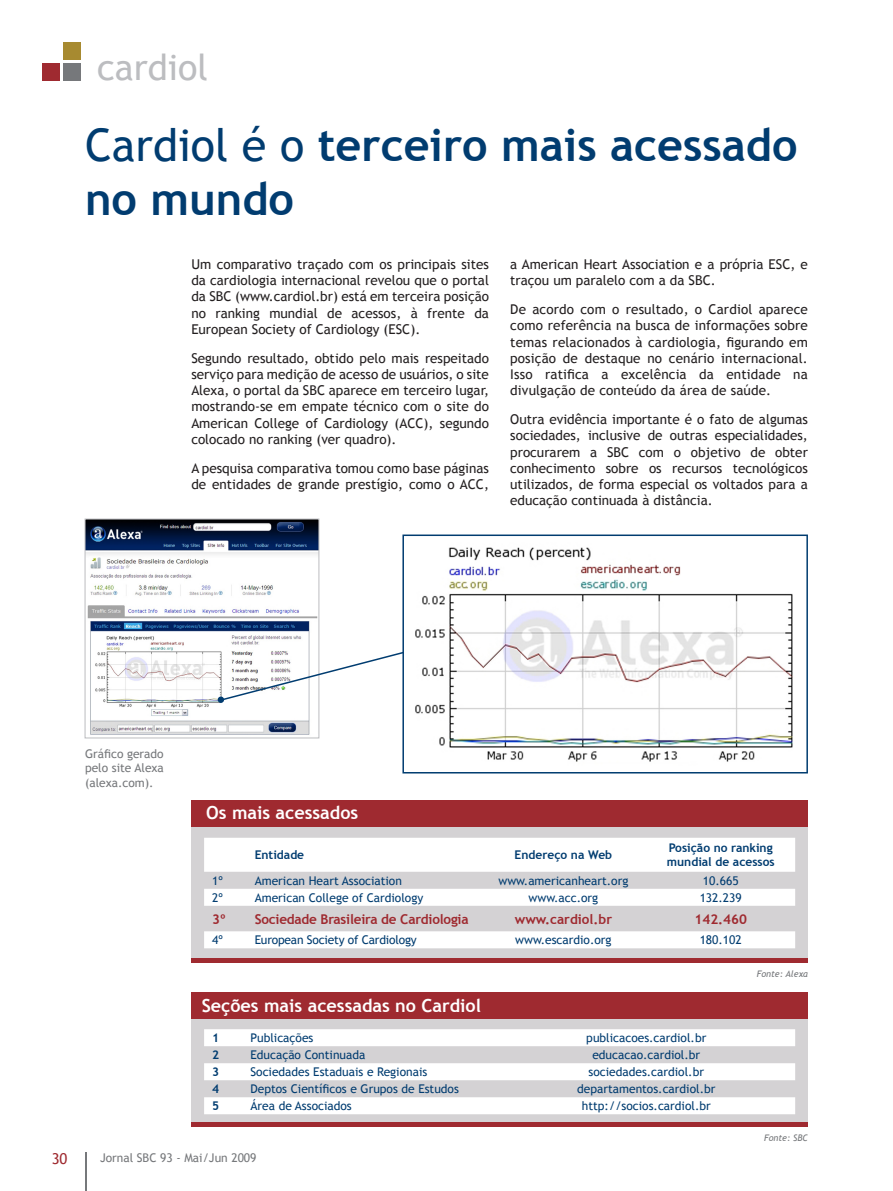
<style>
.page{position:relative;width:893px;height:1191px;background:#fff}
.page>*{position:absolute;margin:0;border:0;box-sizing:border-box;transform-origin:0 0}
._00_Texto_título{font:700 45px/54px "Trebuchet MS";color:#013c70}
.t1{font:36px "Trebuchet MS";color:#bcbdc0}
._03_Tabela_título{font:700 18px "Trebuchet MS";color:#fff}
.t2{font:15px "Trebuchet MS";color:#9f2a30}
._00_Texto{font:13.5px/16.2px "Trebuchet MS";color:#231f20;text-align:justify}
._03_Tabela_texto{font:700 13.5px "Trebuchet MS";letter-spacing:-.015em;color:#9f2a30}
._03_Tabela_texto-2{font:12px "Trebuchet MS";color:#013c70}
._05_Legenda_da_foto{font:12px/14.4px "Trebuchet MS";color:#76787b;text-align:justify}
._03_Tabela_texto-3{font:700 12px/14.4px "Trebuchet MS";color:#013c70}
._05_Legenda_da_foto-2{font:italic 9px "Trebuchet MS";color:#76787b}
.s1{font-weight:400}
</style>
<div class="page">
<hr style="left:85px;top:1152px;width:1px;height:39px;background:#76787b">
<div style="left:43px;top:63px;width:17px;height:17px;background:#9f2a30"></div>
<div style="left:63px;top:63px;width:18px;height:17px;background:#76787b"></div>
<div style="left:63px;top:43px;width:18px;height:17px;background:#a78a30"></div>
<div style="left:191px;top:826px;width:617px;height:133px;background:#d4d2d4"></div>
<svg style="left:204px;top:837px;width:591px;height:111px;fill:#fff"></svg>
<div style="left:191px;top:800px;width:617px;height:26px;background:#9f2a30"></div>
<div style="left:191px;top:958px;width:617px;height:5px;background:#9f2a30"></div>
<img style="left:87px;top:521px;width:230px;height:214px">
<div style="left:85px;top:519px;width:234px;height:219px;border:1px solid #bcbdc0"></div>
<img style="left:415px;top:547px;width:378px;height:215px">
<div style="left:402px;top:534px;width:406px;height:239px;border:2px solid #013c70"></div>
<svg style="left:220px;top:650px;width:185px;height:51px"></svg>
<div style="left:218px;top:696px;width:6px;height:7px;background:#013c70;border-radius:50%"></div>
<div style="left:191px;top:1018px;width:617px;height:107px;background:#d4d2d4"></div>
<svg style="left:204px;top:1029px;width:591px;height:85px;fill:#fff"></svg>
<div style="left:191px;top:1122px;width:617px;height:5px;background:#9f2a30"></div>
<div style="left:191px;top:992px;width:617px;height:27px;background:#9f2a30"></div>
<p class="t1" style="left:97px;top:46px;width:112px">cardiol</p>
<p class="_00_Texto_título" style="left:85px;top:118px;width:714px"><span class="s1">Cardiol é o</span> terceiro mais acessado no mundo</p>
<p class="_00_Texto" style="left:191px;top:256px;width:299px">Um comparativo traçado com os principais sites da cardiologia internacional revelou que o portal da SBC (www.cardiol.br) está em terceira posição no ranking mundial de acessos, à frente da European Society of Cardiology (ESC).</p>
<p class="_00_Texto" style="left:191px;top:350px;width:299px">Segundo resultado, obtido pelo mais respeitado serviço para medição de acesso de usuários, o site Alexa, o portal da SBC aparece em terceiro lugar, mostrando-se em empate técnico com o site do American College of Cardiology (ACC), segundo colocado no ranking (ver quadro).</p>
<p class="_00_Texto" style="left:191px;top:460px;width:299px">A pesquisa comparativa tomou como base páginas de entidades de grande prestígio, como o ACC,</p>
<p class="_00_Texto" style="left:510px;top:256px;width:299px">a American Heart Association e a própria ESC, e traçou um paralelo com a da SBC.</p>
<p class="_00_Texto" style="left:510px;top:301px;width:299px">De acordo com o resultado, o Cardiol aparece como referência na busca de informações sobre temas relacionados à cardiologia, figurando em posição de destaque no cenário internacional.<br>Isso ratifica a excelência da entidade na divulgação de conteúdo da área de saúde.</p>
<p class="_00_Texto" style="left:510px;top:411px;width:299px">Outra evidência importante é o fato de algumas sociedades, inclusive de outras especialidades, procurarem a SBC com o objetivo de obter conhecimento sobre os recursos tecnológicos utilizados, de forma especial os voltados para a educação continuada à distância.</p>
<p class="_05_Legenda_da_foto" style="left:85px;top:746px;width:80px">Gráfico gerado pelo site Alexa (alexa.com).</p>
<p class="_03_Tabela_título" style="left:206px;top:801px;width:154px">Os mais acessados</p>
<p class="_03_Tabela_texto-3" style="left:255px;top:847px;width:51px">Entidade</p>
<p class="_03_Tabela_texto-3" style="left:515px;top:847px;width:99px">Endereço na Web</p>
<p class="_03_Tabela_texto-3" style="left:667px;top:840px;width:109px">Posição no ranking mundial de acessos</p>
<p class="_03_Tabela_texto-2" style="left:212px;top:873px;width:12px">1º</p>
<p class="_03_Tabela_texto-2" style="left:255px;top:873px;width:149px">American Heart Association</p>
<p class="_03_Tabela_texto-2" style="left:498px;top:873px;width:131px">www.americanheart.org</p>
<p class="_03_Tabela_texto-2" style="left:703px;top:873px;width:37px">10.665</p>
<p class="_03_Tabela_texto-2" style="left:212px;top:890px;width:12px">2º</p>
<p class="_03_Tabela_texto-2" style="left:255px;top:890px;width:170px">American College of Cardiology</p>
<p class="_03_Tabela_texto-2" style="left:529px;top:890px;width:71px">www.acc.org</p>
<p class="_03_Tabela_texto-2" style="left:700px;top:890px;width:44px">132.239</p>
<p class="_03_Tabela_texto" style="left:212px;top:910px;width:15px">3º</p>
<p class="_03_Tabela_texto" style="left:255px;top:910px;width:215px">Sociedade Brasileira de Cardiologia</p>
<p class="_03_Tabela_texto" style="left:515px;top:910px;width:99px">www.cardiol.br</p>
<p class="_03_Tabela_texto" style="left:694px;top:910px;width:54px">142.460</p>
<p class="_03_Tabela_texto-2" style="left:212px;top:933px;width:12px">4º</p>
<p class="_03_Tabela_texto-2" style="left:255px;top:933px;width:164px">European Society of Cardiology</p>
<p class="_03_Tabela_texto-2" style="left:515px;top:933px;width:98px">www.escardio.org</p>
<p class="_03_Tabela_texto-2" style="left:700px;top:933px;width:44px">180.102</p>
<p class="_03_Tabela_título" style="left:202px;top:994px;width:281px">Seções mais acessadas no Cardiol</p>
<p class="_03_Tabela_texto-3" style="left:212px;top:1030px;width:9px">1</p>
<p class="_03_Tabela_texto-2" style="left:250px;top:1030px;width:64px">Publicações</p>
<p class="_03_Tabela_texto-2" style="left:586px;top:1030px;width:122px">publicacoes.cardiol.br</p>
<p class="_03_Tabela_texto-3" style="left:212px;top:1047px;width:9px">2</p>
<p class="_03_Tabela_texto-2" style="left:250px;top:1047px;width:116px">Educação Continuada</p>
<p class="_03_Tabela_texto-2" style="left:592px;top:1047px;width:109px">educacao.cardiol.br</p>
<p class="_03_Tabela_texto-3" style="left:212px;top:1064px;width:9px">3</p>
<p class="_03_Tabela_texto-2" style="left:250px;top:1064px;width:178px">Sociedades Estaduais e Regionais</p>
<p class="_03_Tabela_texto-2" style="left:589px;top:1064px;width:117px">sociedades.cardiol.br</p>
<p class="_03_Tabela_texto-3" style="left:212px;top:1081px;width:9px">4</p>
<p class="_03_Tabela_texto-2" style="left:250px;top:1081px;width:210px">Deptos Científicos e Grupos de Estudos</p>
<p class="_03_Tabela_texto-2" style="left:577px;top:1081px;width:140px">departamentos.cardiol.br</p>
<p class="_03_Tabela_texto-3" style="left:212px;top:1098px;width:9px">5</p>
<p class="_03_Tabela_texto-2" style="left:250px;top:1098px;width:103px">Área de Associados</p>
<p class="_03_Tabela_texto-2" style="left:582px;top:1098px;width:130px">http://socios.cardiol.br</p>
<p class="_05_Legenda_da_foto-2" style="left:757px;top:968px;width:53px">Fonte: Alexa</p>
<p class="_05_Legenda_da_foto-2" style="left:764px;top:1132px;width:45px">Fonte: SBC</p>
<p class="t2" style="left:52px;top:1149px;width:17px">30</p>
<p class="_05_Legenda_da_foto" style="left:100px;top:1150px;width:158px">Jornal SBC 93 - Mai/Jun 2009</p>
</div>
